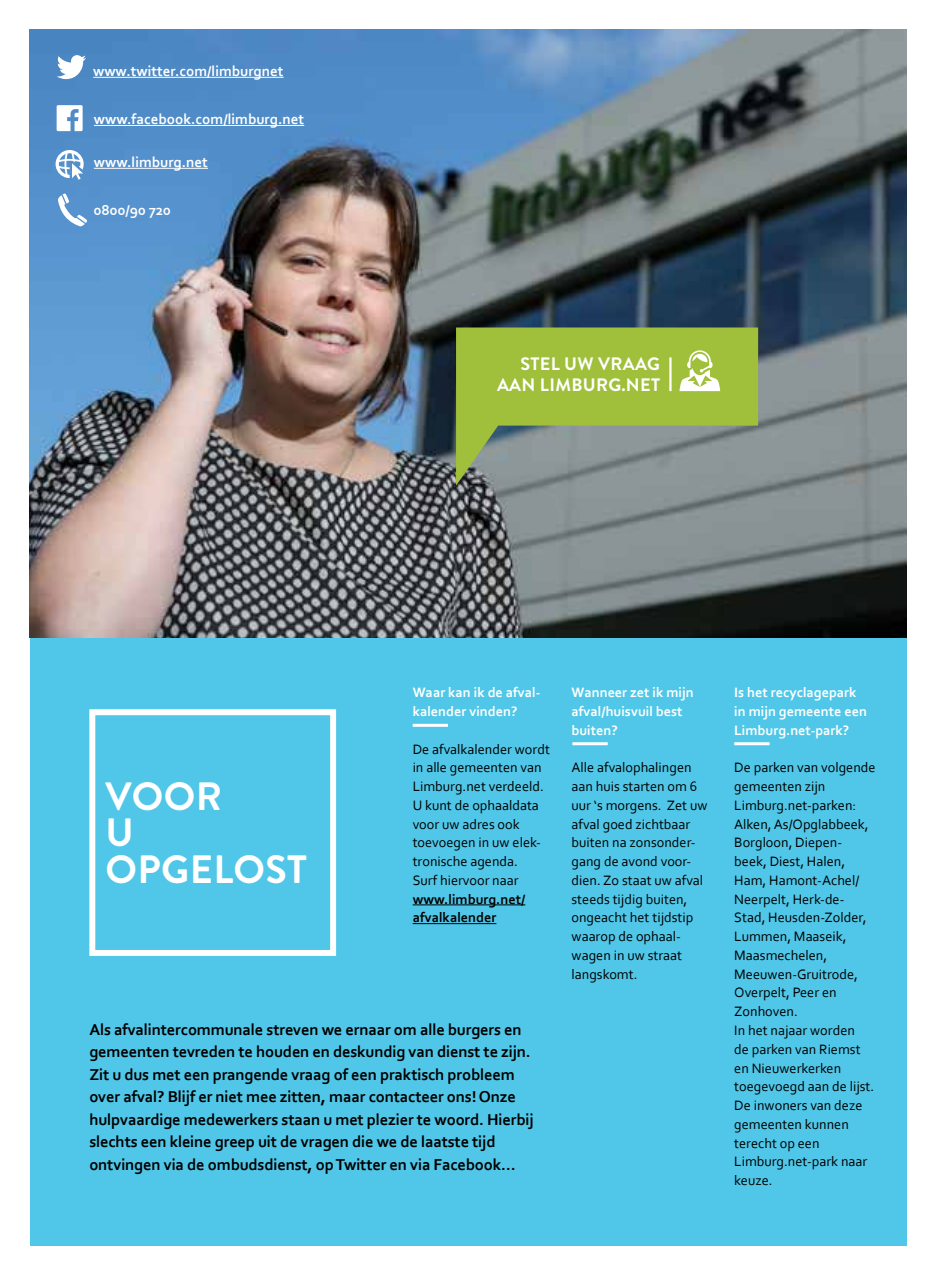
<style>
.page{position:relative;width:936px;height:1276px;background:#fff}
.page>*{position:absolute;margin:0;border:0;box-sizing:border-box;transform-origin:0 0}
.t1{font:700 39.45px/36.6px "Brandon Grotesque";letter-spacing:.01em;color:#fff}
.t2{font:700 18px/21px "Brandon Grotesque";letter-spacing:.02em;color:#fff;text-align:right}
.t3{font:700 16.5px/22.5px "Corbel";letter-spacing:-.01em;color:#000}
.t4{font:700 15px "Corbel";color:#fff}
.t5{font:14.25px/18.8px "Corbel";color:#000}
.t6{font:700 14.25px/18.8px "Corbel";color:#fff}
.t7{font:700 14.25px/18.8px "Corbel";color:#000}
</style>
<div class="page">
<div style="left:30px;top:634px;width:876px;height:611px;background:#50c7e8"></div>
<div style="left:89px;top:709px;width:247px;height:247px;border:6px solid #fff"></div>
<img style="left:30px;top:30px;width:876px;height:608px">
<svg style="left:456px;top:327px;width:302px;height:158px;background:#97af5d"></svg>
<svg style="left:57px;top:105px;width:26px;height:26px"></svg>
<svg style="left:57px;top:55px;width:29px;height:24px"></svg>
<svg style="left:56px;top:150px;width:28px;height:30px"></svg>
<hr style="left:94px;top:168px;width:114px;height:1px;background:#fff">
<hr style="left:94px;top:125px;width:210px;height:1px;background:#fff">
<hr style="left:93px;top:77px;width:190px;height:1px;background:#fff">
<svg style="left:58px;top:193px;width:29px;height:33px"></svg>
<hr style="left:412px;top:904px;width:113px;height:1px;background:#000">
<hr style="left:412px;top:923px;width:84px;height:1px;background:#000">
<hr style="left:412px;top:724px;width:36px;height:3px;background:#fff">
<hr style="left:572px;top:742px;width:35px;height:3px;background:#fff">
<hr style="left:734px;top:742px;width:35px;height:3px;background:#fff">
<p class="t4" style="left:93px;top:62px;width:192px">www.twitter.com/limburgnet</p>
<p class="t4" style="left:94px;top:110px;width:212px">www.facebook.com/limburg.net</p>
<p class="t4" style="left:94px;top:153px;width:116px">www.limburg.net</p>
<p class="t4" style="left:94px;top:201px;width:78px">0800/90 720</p>
<p class="t2" style="left:497px;top:353px;width:164px">STEL UW VRAAG<br>AAN LIMBURG.NET</p>
<h1 class="t1" style="left:105px;top:778px;width:203px">VOOR<br>U<br>OPGELOST</h1>
<p class="t6" style="left:412px;top:683px;width:129px">Waar kan ik de afval&shy;kalender vinden?</p>
<p class="t5" style="left:412px;top:739px;width:139px">De afvalkalender wordt in alle gemeenten van<br>Limburg.net verdeeld.<br>U kunt de ophaaldata voor uw adres ook toevoegen in uw elek&shy;tronische agenda.<br>Surf hiervoor naar</p>
<p class="t7" style="left:412px;top:889px;width:114px">www.limburg.net/ afvalkalender</p>
<p class="t3" style="left:89px;top:1017px;width:446px">Als afvalintercommunale streven we ernaar om alle burgers en gemeenten tevreden te houden en deskundig van dienst te zijn.<br>Zit u dus met een prangende vraag of een praktisch probleem over afval? Blijf er niet mee zitten, maar contacteer ons! Onze hulpvaardige medewerkers staan u met plezier te woord. Hierbij slechts een kleine greep uit de vragen die we de laatste tijd ontvingen via de ombudsdienst, op Twitter en via Facebook…</p>
<p class="t6" style="left:571px;top:683px;width:124px">Wanneer zet ik mijn afval/huisvuil best buiten?</p>
<p class="t5" style="left:571px;top:758px;width:137px">Alle afvalophalingen aan huis starten om 6 uur ‘s morgens. Zet uw afval goed zichtbaar buiten na zonsonder&shy;gang de avond voor&shy;dien. Zo staat uw afval steeds tijdig buiten, ongeacht het tijdstip waarop de ophaal&shy;wagen in uw straat langskomt.</p>
<p class="t6" style="left:734px;top:683px;width:134px">Is het recyclagepark in mijn gemeente een<br>Limburg.net-park?</p>
<p class="t5" style="left:734px;top:758px;width:143px">De parken van volgende gemeenten zijn<br>Limburg.net-parken:<br>Alken, As/Opglabbeek,<br>Borgloon, Diepen&shy;beek, Diest, Halen,<br>Ham, Hamont-Achel/<br>Neerpelt, Herk-de-<br>Stad, Heusden-Zolder,<br>Lummen, Maaseik,<br>Maasmechelen,<br>Meeuwen-Gruitrode,<br>Overpelt, Peer en<br>Zonhoven.<br>In het najaar worden<br>de parken van Riemst en Nieuwerkerken toegevoegd aan de lijst.<br>De inwoners van deze gemeenten kunnen terecht op een<br>Limburg.net-park naar keuze.</p>
</div>
